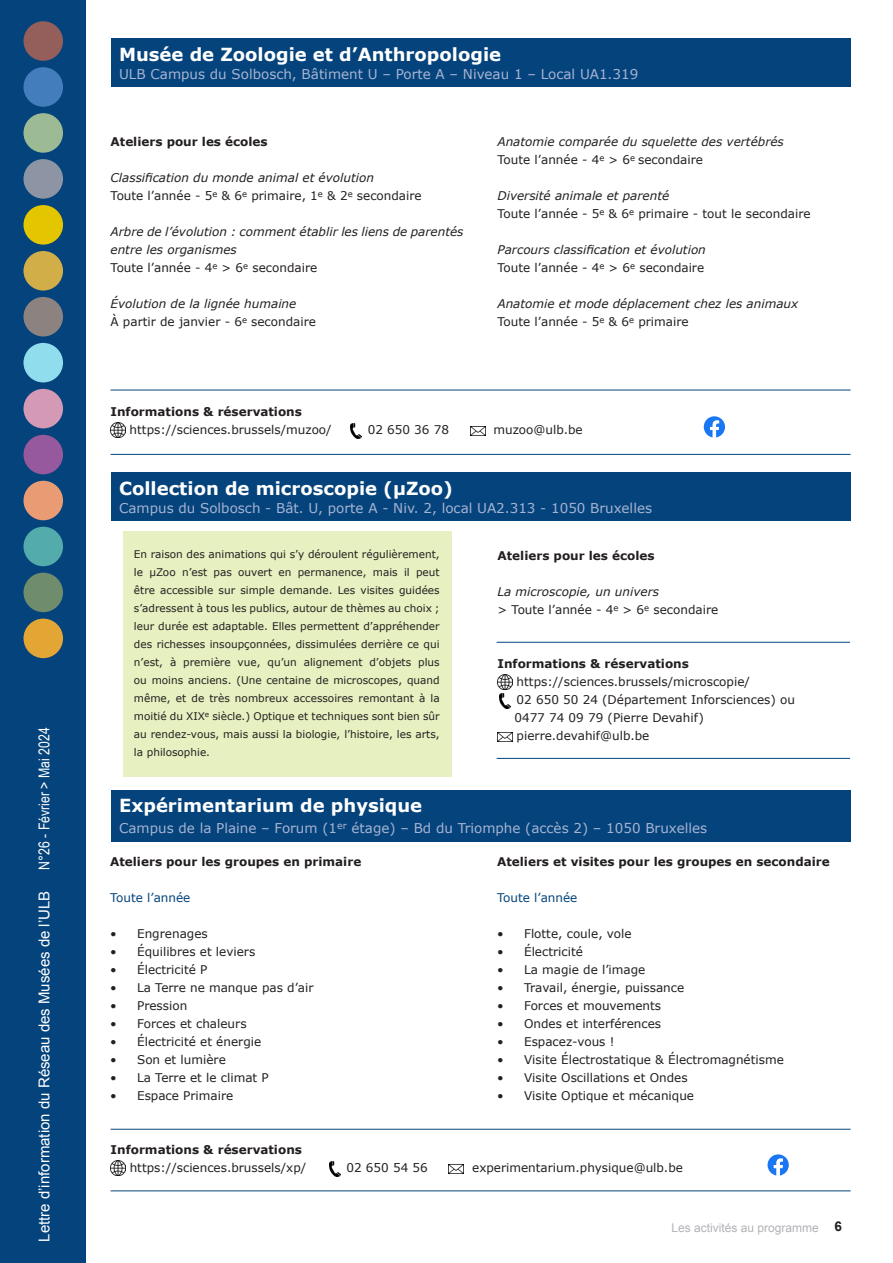
<style>
.page{position:relative;width:893px;height:1263px;background:#fff}
.page>*{position:absolute;margin:0;border:0;box-sizing:border-box;transform-origin:0 0}
.t1{font:700 18px "Verdana";color:#fff}
.Titre_Sommaire{font:15px "Arial";color:#fff}
.Titre_Sommaire-2{font:15px "Arial Narrow";color:#fff}
.t2{font:13.5px "Verdana";color:#a7b4d4}
.t3{font:12px "Verdana";color:#231f20}
.t4{font:italic 12px/18px "Verdana";color:#231f20}
.t5{font:700 12px "Verdana";color:#231f20}
.t6{font:12px "Arial";color:#b2b3b7}
.t7{font:12px "Verdana";color:#04437b}
.t8{font:10.5px/18px "Verdana";color:#231f20;text-align:justify}
.s1{font-weight:700;font-size:13.5px;color:#231f20}
</style>
<div class="page">
<div style="left:0;top:0;width:85px;height:1263px;background:#04437b"></div>
<div style="left:23px;top:67px;width:40px;height:40px;background:#447dbc;border-radius:50%"></div>
<div style="left:23px;top:113px;width:40px;height:40px;background:#9cba94;border-radius:50%"></div>
<div style="left:23px;top:159px;width:40px;height:40px;background:#8d95a4;border-radius:50%"></div>
<div style="left:23px;top:527px;width:40px;height:39px;background:#53abac;border-radius:50%"></div>
<div style="left:23px;top:251px;width:40px;height:40px;background:#d2ae48;border-radius:50%"></div>
<div style="left:23px;top:297px;width:40px;height:39px;background:#8c827f;border-radius:50%"></div>
<div style="left:23px;top:343px;width:40px;height:39px;background:#8fdded;border-radius:50%"></div>
<div style="left:23px;top:389px;width:40px;height:39px;background:#d499b5;border-radius:50%"></div>
<div style="left:23px;top:435px;width:40px;height:39px;background:#97599d;border-radius:50%"></div>
<div style="left:23px;top:481px;width:40px;height:39px;background:#e99b73;border-radius:50%"></div>
<div style="left:23px;top:573px;width:40px;height:39px;background:#6f8c6d;border-radius:50%"></div>
<div style="left:23px;top:619px;width:40px;height:39px;background:#e3a635;border-radius:50%"></div>
<div style="left:23px;top:21px;width:40px;height:40px;background:#945e5b;border-radius:50%"></div>
<div style="left:23px;top:205px;width:40px;height:40px;background:#e4c600;border-radius:50%"></div>
<div style="left:123px;top:531px;width:329px;height:245px;background:#e6f0c0"></div>
<div style="left:111px;top:38px;width:739px;height:49px;background:#04437b"></div>
<img style="left:111px;top:423px;width:14px;height:15px">
<img style="left:350px;top:424px;width:12px;height:15px">
<img style="left:470px;top:426px;width:15px;height:10px">
<svg style="left:704px;top:416px;width:21px;height:22px"></svg>
<hr style="left:111px;top:390px;width:739px;height:1px;background:#04437b">
<hr style="left:111px;top:454px;width:739px;height:1px;background:#04437b">
<div style="left:111px;top:472px;width:739px;height:49px;background:#04437b"></div>
<div style="left:111px;top:790px;width:739px;height:52px;background:#04437b"></div>
<img style="left:111px;top:1161px;width:14px;height:15px">
<img style="left:329px;top:1162px;width:11px;height:15px">
<img style="left:449px;top:1164px;width:15px;height:10px">
<svg style="left:767px;top:1154px;width:22px;height:22px"></svg>
<hr style="left:111px;top:1129px;width:740px;height:1px;background:#04437b">
<hr style="left:111px;top:1190px;width:740px;height:1px;background:#04437b">
<img style="left:497px;top:675px;width:15px;height:15px">
<img style="left:499px;top:694px;width:11px;height:15px">
<img style="left:497px;top:732px;width:15px;height:10px">
<hr style="left:497px;top:642px;width:353px;height:1px;background:#04437b">
<hr style="left:497px;top:758px;width:353px;height:1px;background:#04437b">
<p class="Titre_Sommaire-2" style="left:33px;top:870px;width:144px;rotate:-90deg">N°26 - Février &gt; Mai 2024</p>
<p class="Titre_Sommaire" style="left:35px;top:1242px;width:352px;rotate:-90deg">Lettre d’information du Réseau des Musées de l’ULB</p>
<p class="t1" style="left:119px;top:42px;width:384px">Musée de Zoologie et d’Anthropologie</p>
<p class="t2" style="left:119px;top:65px;width:521px">ULB Campus du Solbosch, Bâtiment U – Porte A – Niveau 1 – Local UA1.319</p>
<p class="t5" style="left:111px;top:134px;width:159px">Ateliers pour les écoles</p>
<p class="t4" style="left:111px;top:169px;width:265px">Classification du monde animal et évolution</p>
<p class="t3" style="left:111px;top:188px;width:313px">Toute l’année - 5<sup>e</sup> &amp; 6<sup>e</sup> primaire, 1<sup>e</sup> &amp; 2<sup>e</sup> secondaire</p>
<p class="t4" style="left:111px;top:223px;width:354px">Arbre de l’évolution : comment établir les liens de parentés entre les organismes</p>
<p class="t3" style="left:111px;top:260px;width:208px">Toute l’année - 4<sup>e</sup> &gt; 6<sup>e</sup> secondaire</p>
<p class="t4" style="left:111px;top:295px;width:187px">Évolution de la lignée humaine</p>
<p class="t3" style="left:111px;top:314px;width:207px">À partir de janvier - 6<sup>e</sup> secondaire</p>
<p class="t4" style="left:497px;top:133px;width:288px">Anatomie comparée du squelette des vertébrés</p>
<p class="t3" style="left:497px;top:152px;width:207px">Toute l’année - 4<sup>e</sup> &gt; 6<sup>e</sup> secondaire</p>
<p class="t4" style="left:497px;top:187px;width:173px">Diversité animale et parenté</p>
<p class="t3" style="left:497px;top:206px;width:315px">Toute l’année - 5<sup>e</sup> &amp; 6<sup>e</sup> primaire - tout le secondaire</p>
<p class="t4" style="left:497px;top:241px;width:210px">Parcours classification et évolution</p>
<p class="t3" style="left:497px;top:260px;width:208px">Toute l’année - 4<sup>e</sup> &gt; 6<sup>e</sup> secondaire</p>
<p class="t4" style="left:497px;top:295px;width:302px">Anatomie et mode déplacement chez les animaux</p>
<p class="t3" style="left:497px;top:314px;width:193px">Toute l’année - 5<sup>e</sup> &amp; 6<sup>e</sup> primaire</p>
<p class="t5" style="left:111px;top:404px;width:193px">Informations &amp; réservations</p>
<p class="t3" style="left:130px;top:422px;width:204px">https://sciences.brussels/muzoo/</p>
<p class="t3" style="left:368px;top:422px;width:83px">02 650 36 78</p>
<p class="t3" style="left:493px;top:422px;width:91px">muzoo@ulb.be</p>
<p class="t1" style="left:119px;top:476px;width:335px">Collection de microscopie (µZoo)</p>
<p class="t2" style="left:119px;top:499px;width:535px">Campus du Solbosch - Bât. U, porte A - Niv. 2, local UA2.313 - 1050 Bruxelles</p>
<p class="t8" style="left:134px;top:545px;width:307px">En raison des animations qui s’y déroulent régulièrement, le µZoo n’est pas ouvert en permanence, mais il peut être accessible sur simple demande. Les visites guidées s’adressent à tous les publics, autour de thèmes au choix ; leur durée est adaptable. Elles permettent d’appréhender des richesses insoupçonnées, dissimulées derrière ce qui n’est, à première vue, qu’un alignement d’objets plus ou moins anciens. (Une centaine de microscopes, quand même, et de très nombreux accessoires remontant à la moitié du XIX<sup>e</sup> siècle.) Optique et techniques sont bien sûr au rendez-vous, mais aussi la biologie, l’histoire, les arts, la philosophie.</p>
<p class="t5" style="left:497px;top:548px;width:159px">Ateliers pour les écoles</p>
<p class="t4" style="left:497px;top:583px;width:163px">La microscopie, un univers</p>
<p class="t3" style="left:497px;top:602px;width:222px">&gt; Toute l’année - 4<sup>e</sup> &gt; 6<sup>e</sup> secondaire</p>
<p class="t5" style="left:497px;top:656px;width:193px">Informations &amp; réservations</p>
<p class="t3" style="left:517px;top:674px;width:235px">https://sciences.brussels/microscopie/</p>
<p class="t3" style="left:517px;top:692px;width:280px">02 650 50 24 (Département Inforsciences) ou</p>
<p class="t3" style="left:514px;top:710px;width:191px">0477 74 09 79 (Pierre Devahif)</p>
<p class="t3" style="left:517px;top:728px;width:134px">pierre.devahif@ulb.be</p>
<p class="t1" style="left:119px;top:794px;width:305px">Expérimentarium de physique</p>
<p class="t2" style="left:119px;top:820px;width:590px">Campus de la Plaine – Forum (1<sup>er</sup> étage) – Bd du Triomphe (accès 2) – 1050 Bruxelles</p>
<p class="t5" style="left:110px;top:854px;width:253px">Ateliers pour les groupes en primaire</p>
<p class="t7" style="left:110px;top:890px;width:82px">Toute l’année</p>
<p class="t3" style="left:110px;top:926px;width:99px">• Engrenages</p>
<p class="t3" style="left:110px;top:944px;width:147px">• Équilibres et leviers</p>
<p class="t3" style="left:110px;top:962px;width:99px">• Électricité P</p>
<p class="t3" style="left:110px;top:980px;width:205px">• La Terre ne manque pas d’air</p>
<p class="t3" style="left:110px;top:998px;width:79px">• Pression</p>
<p class="t3" style="left:110px;top:1016px;width:138px">• Forces et chaleurs</p>
<p class="t3" style="left:110px;top:1034px;width:153px">• Électricité et énergie</p>
<p class="t3" style="left:110px;top:1052px;width:117px">• Son et lumière</p>
<p class="t3" style="left:110px;top:1070px;width:160px">• La Terre et le climat P</p>
<p class="t3" style="left:110px;top:1088px;width:125px">• Espace Primaire</p>
<p class="t5" style="left:497px;top:854px;width:334px">Ateliers et visites pour les groupes en secondaire</p>
<p class="t7" style="left:497px;top:890px;width:82px">Toute l’année</p>
<p class="t3" style="left:497px;top:926px;width:136px">• Flotte, coule, vole</p>
<p class="t3" style="left:497px;top:944px;width:87px">• Électricité</p>
<p class="t3" style="left:497px;top:962px;width:150px">• La magie de l’image</p>
<p class="t3" style="left:497px;top:980px;width:189px">• Travail, énergie, puissance</p>
<p class="t3" style="left:497px;top:998px;width:166px">• Forces et mouvements</p>
<p class="t3" style="left:497px;top:1016px;width:166px">• Ondes et interférences</p>
<p class="t3" style="left:497px;top:1034px;width:119px">• Espacez-vous !</p>
<p class="t3" style="left:497px;top:1052px;width:288px">• Visite Électrostatique &amp; Électromagnétisme</p>
<p class="t3" style="left:497px;top:1070px;width:192px">• Visite Oscillations et Ondes</p>
<p class="t3" style="left:497px;top:1088px;width:199px">• Visite Optique et mécanique</p>
<p class="t5" style="left:111px;top:1142px;width:193px">Informations &amp; réservations</p>
<p class="t3" style="left:130px;top:1160px;width:178px">https://sciences.brussels/xp/</p>
<p class="t3" style="left:346px;top:1160px;width:83px">02 650 54 56</p>
<p class="t3" style="left:472px;top:1160px;width:212px">experimentarium.physique@ulb.be</p>
<p class="t6" style="left:672px;top:1219px;width:172px">Les activités au programme <span class="s1">6</span></p>
</div>
